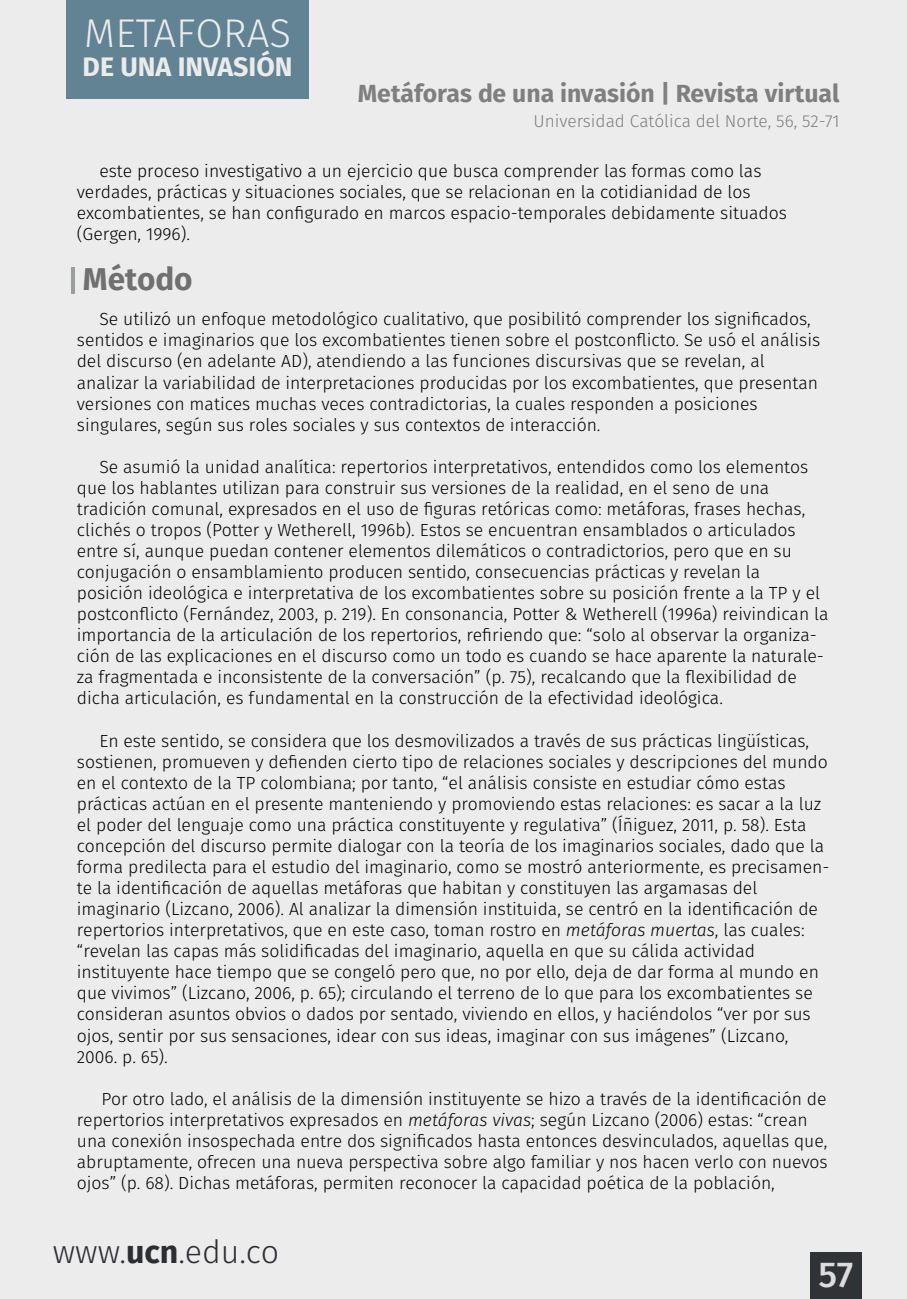
<style>
.page{position:relative;width:907px;height:1299px;background:#ececec}
.page>*{position:absolute;margin:0;border:0;box-sizing:border-box;transform-origin:0 0}
.t1{font:300 40.05px "Fira Sans";color:#ebebeb}
.t2{font:500 36px "Fira Sans";color:#dcdcdc}
.t3{font:300 32.18px "Fira Sans";color:#2d2e32}
.t4{font:700 31.5px "Fira Sans";letter-spacing:-.005em;color:#707070}
.t5{font:700 26.78px "Fira Sans";color:#ebebeb}
.t6{font:700 24.75px "Fira Sans";color:#7f7f7f}
.t7{font:300 17.55px/21.2px "Fira Sans";color:#000}
.t8{font:300 17.32px "Fira Sans";color:#7f7f7f}
.s1{font-style:italic}
.s2{font-weight:700}
</style>
<div class="page">
<div style="left:66px;top:0;width:243px;height:98px;background:#618393"></div>
<hr style="left:72px;top:267px;width:3px;height:27px;background:#9a9e9f">
<div style="left:810px;top:1252px;width:51px;height:47px;background:#2f3336"></div>
<h1 class="t1" style="left:84px;top:5px;width:208px">METAFORAS</h1>
<h3 class="t5" style="left:83px;top:48px;width:211px">DE UNA INVASIÓN</h3>
<h3 class="t6" style="left:358px;top:76px;width:483px">Metáforas de una invasión | Revista virtual</h3>
<p class="t8" style="left:533px;top:108px;width:308px">Universidad Católica del Norte, 56, 52-71</p>
<p class="t7" style="left:77px;top:160px;width:711px;text-indent:22px">este proceso investigativo a un ejercicio que busca comprender las formas como las verdades, prácticas y situaciones sociales, que se relacionan en la cotidianidad de los excombatientes, se han configurado en marcos espacio-temporales debidamente situados (Gergen, 1996).</p>
<h3 class="t4" style="left:83px;top:256px;width:111px">Método</h3>
<p class="t7" style="left:77px;top:308px;width:745px;text-indent:22px">Se utilizó un enfoque metodológico cualitativo, que posibilitó comprender los significados, sentidos e imaginarios que los excombatientes tienen sobre el postconflicto. Se usó el análisis del discurso (en adelante AD), atendiendo a las funciones discursivas que se revelan, al analizar la variabilidad de interpretaciones producidas por los excombatientes, que presentan versiones con matices muchas veces contradictorias, la cuales responden a posiciones singulares, según sus roles sociales y sus contextos de interacción.</p>
<p class="t7" style="left:77px;top:456px;width:753px;text-indent:22px">Se asumió la unidad analítica: repertorios interpretativos, entendidos como los elementos que los hablantes utilizan para construir sus versiones de la realidad, en el seno de una tradición comunal, expresados en el uso de figuras retóricas como: metáforas, frases hechas, clichés o tropos (Potter y Wetherell, 1996b). Estos se encuentran ensamblados o articulados entre sí, aunque puedan contener elementos dilemáticos o contradictorios, pero que en su conjugación o ensamblamiento producen sentido, consecuencias prácticas y revelan la posición ideológica e interpretativa de los excombatientes sobre su posición frente a la TP y el postconflicto (Fernández, 2003, p. 219). En consonancia, Potter &amp; Wetherell (1996a) reivindican la importancia de la articulación de los repertorios, refiriendo que: “solo al observar la organiza&shy;ción de las explicaciones en el discurso como un todo es cuando se hace aparente la naturale&shy;za fragmentada e inconsistente de la conversación” (p. 75), recalcando que la flexibilidad de dicha articulación, es fundamental en la construcción de la efectividad ideológica.</p>
<p class="t7" style="left:77px;top:730px;width:754px;text-indent:22px">En este sentido, se considera que los desmovilizados a través de sus prácticas lingüísticas, sostienen, promueven y defienden cierto tipo de relaciones sociales y descripciones del mundo en el contexto de la TP colombiana; por tanto, “el análisis consiste en estudiar cómo estas prácticas actúan en el presente manteniendo y promoviendo estas relaciones: es sacar a la luz el poder del lenguaje como una práctica constituyente y regulativa” (Íñiguez, 2011, p. 58). Esta concepción del discurso permite dialogar con la teoría de los imaginarios sociales, dado que la forma predilecta para el estudio del imaginario, como se mostró anteriormente, es precisamen&shy;te la identificación de aquellas metáforas que habitan y constituyen las argamasas del imaginario (Lizcano, 2006). Al analizar la dimensión instituida, se centró en la identificación de repertorios interpretativos, que en este caso, toman rostro en <span class="s1">metáforas muertas</span>, las cuales: “revelan las capas más solidificadas del imaginario, aquella en que su cálida actividad instituyente hace tiempo que se congeló pero que, no por ello, deja de dar forma al mundo en que vivimos” (Lizcano, 2006, p. 65); circulando el terreno de lo que para los excombatientes se consideran asuntos obvios o dados por sentado, viviendo en ellos, y haciéndolos “ver por sus ojos, sentir por sus sensaciones, idear con sus ideas, imaginar con sus imágenes” (Lizcano, 2006. p. 65).</p>
<p class="t7" style="left:77px;top:1088px;width:752px;text-indent:24px">Por otro lado, el análisis de la dimensión instituyente se hizo a través de la identificación de repertorios interpretativos expresados en <span class="s1">metáforas vivas</span>; según Lizcano (2006) estas: “crean una conexión insospechada entre dos significados hasta entonces desvinculados, aquellas que, abruptamente, ofrecen una nueva perspectiva sobre algo familiar y nos hacen verlo con nuevos ojos” (p. 68). Dichas metáforas, permiten reconocer la capacidad poética de la población,</p>
<h3 class="t3" style="left:53px;top:1229px;width:228px">www.<span class="s2">ucn</span>.edu.co</h3>
<h2 class="t2" style="left:818px;top:1249px;width:36px">57</h2>
</div>
